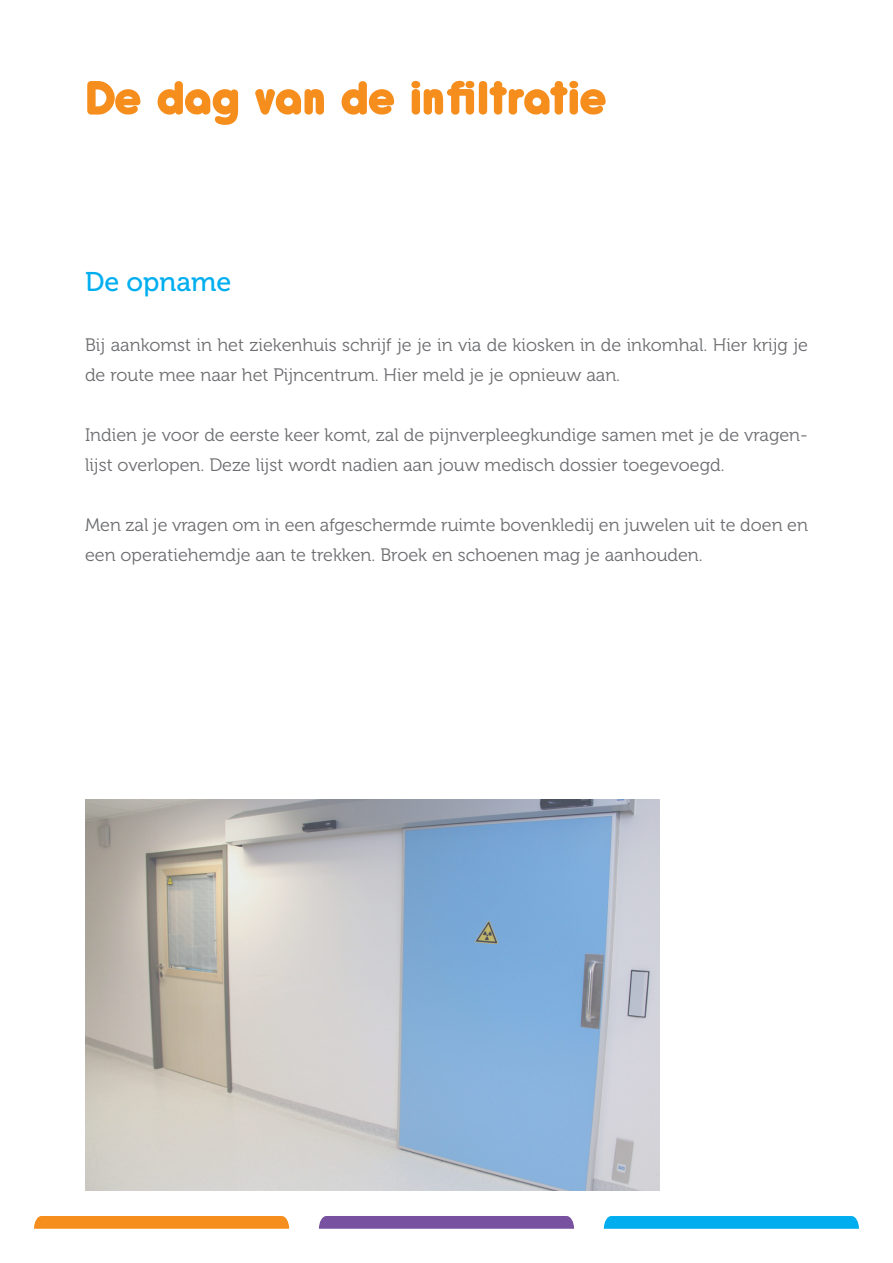
<style>
.page{position:relative;width:893px;height:1263px;background:#fff}
.page>*{position:absolute;margin:0;border:0;box-sizing:border-box;transform-origin:0 0}
.t1{font:800 52.5px "Antipasto";letter-spacing:-.04em;color:#f68e1e}
.t2{font:27px "Museo 500";color:#00aeef}
.t3{font:18px/30px "Museo 300";color:#6c6d70}
</style>
<div class="page">
<svg style="left:604px;top:1216px;width:255px;height:13px;background:#07b0ef"></svg>
<svg style="left:34px;top:1216px;width:255px;height:13px;background:#f69124"></svg>
<svg style="left:319px;top:1216px;width:255px;height:13px;background:#7c57a3"></svg>
<img style="left:85px;top:799px;width:574px;height:391px">
<p class="t1" style="left:85px;top:64px;width:524px">De dag van de infiltratie</p>
<p class="t2" style="left:85px;top:267px;width:148px">De opname</p>
<p class="t3" style="left:85px;top:330px;width:724px">Bij aankomst in het ziekenhuis schrijf je je in via de kiosken in de inkomhal. Hier krijg je de route mee naar het Pijncentrum. Hier meld je je opnieuw aan.</p>
<p class="t3" style="left:85px;top:420px;width:724px">Indien je voor de eerste keer komt, zal de pijnverpleegkundige samen met je de vragen&shy;lijst overlopen. Deze lijst wordt nadien aan jouw medisch dossier toegevoegd.</p>
<p class="t3" style="left:85px;top:510px;width:724px">Men zal je vragen om in een afgeschermde ruimte bovenkledij en juwelen uit te doen en een operatiehemdje aan te trekken. Broek en schoenen mag je aanhouden.</p>
</div>
